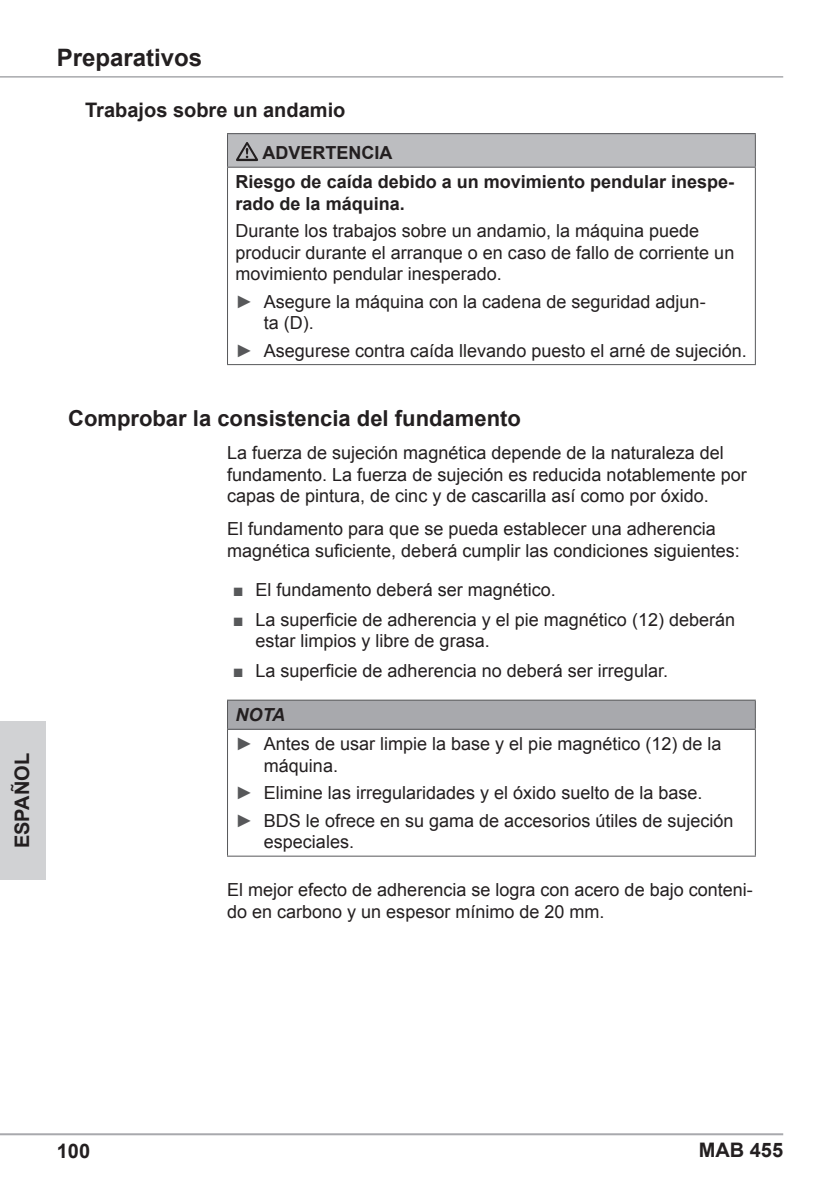
<style>
.page{position:relative;width:840px;height:1191px;background:#fff}
.page>*{position:absolute;margin:0;border:0;box-sizing:border-box;transform-origin:0 0}
.t1{font:700 24px "Arial";color:#231f20}
.t2{font:700 22px "Arial";color:#231f20}
.t3{font:700 20px "Arial";color:#231f20}
.t4{font:18px/21.6px "Arial";color:#231f20}
.t5{font:700 18px/29.2px "Arial";color:#231f20}
.s1{color:#57585a}
.s2{font-weight:700;font-style:italic}
</style>
<div class="page">
<hr style="left:0;top:1133px;width:782px;height:2px;background:#a8a9ad">
<hr style="left:0;top:76px;width:782px;height:2px;background:#a8a9ad">
<div style="left:0;top:721px;width:45px;height:159px;background:#d1d2d4"></div>
<div style="left:227px;top:134px;width:528px;height:33px;background:#bcbdc0"></div>
<hr style="left:227px;top:133px;width:528px;height:1px;background:#57585a">
<hr style="left:227px;top:134px;width:1px;height:33px;background:#57585a">
<hr style="left:754px;top:134px;width:1px;height:33px;background:#57585a">
<hr style="left:227px;top:167px;width:528px;height:1px;background:#57585a">
<hr style="left:227px;top:168px;width:1px;height:196px;background:#57585a">
<hr style="left:754px;top:168px;width:1px;height:196px;background:#57585a">
<hr style="left:227px;top:364px;width:528px;height:1px;background:#57585a">
<svg style="left:236px;top:142px;width:22px;height:19px"></svg>
<div style="left:227px;top:700px;width:528px;height:29px;background:#a8a9ad"></div>
<hr style="left:227px;top:699px;width:528px;height:1px;background:#57585a">
<svg style="left:227px;top:700px;width:1px;height:28px"></svg>
<svg style="left:754px;top:700px;width:1px;height:28px"></svg>
<hr style="left:227px;top:728px;width:528px;height:1px;background:#57585a">
<hr style="left:227px;top:729px;width:1px;height:126px;background:#57585a">
<hr style="left:754px;top:729px;width:1px;height:126px;background:#57585a">
<hr style="left:227px;top:855px;width:528px;height:1px;background:#57585a">
<p class="t3" style="left:9px;top:848px;width:97px;rotate:-90deg">ESPAÑOL</p>
<h1 class="t1" style="left:57px;top:42px;width:147px">Preparativos</h1>
<p class="t3" style="left:85px;top:96px;width:262px">Trabajos sobre un andamio</p>
<p class="t5" style="left:235px;top:139px;width:500px;text-indent:27px">ADVERTENCIA<br>Riesgo de caída debido a un movimiento pendular inespe-</p>
<p class="t5" style="left:235px;top:190px;width:171px">rado de la máquina.</p>
<p class="t4" style="left:235px;top:220px;width:500px">Durante los trabajos sobre un andamio, la máquina puede producir durante el arranque o en caso de fallo de corriente un movimiento pendular inesperado.</p>
<p class="t4" style="left:264px;top:291px;width:443px;text-indent:-28px"><span class="s1">►</span> Asegure la máquina con la cadena de seguridad adjun&shy;ta (D).</p>
<p class="t4" style="left:235px;top:340px;width:512px"><span class="s1">►</span> Asegurese contra caída llevando puesto el arné de sujeción.</p>
<p class="t2" style="left:68px;top:404px;width:454px">Comprobar la consistencia del fundamento</p>
<p class="t4" style="left:227px;top:442px;width:521px">La fuerza de sujeción magnética depende de la naturaleza del fundamento. La fuerza de sujeción es reducida notablemente por capas de pintura, de cinc y de cascarilla así como por óxido.</p>
<p class="t4" style="left:227px;top:518px;width:514px">El fundamento para que se pueda establecer una adherencia magnética suficiente, deberá cumplir las condiciones siguientes:</p>
<p class="t4" style="left:232px;top:578px;width:324px"><span class="s1">■</span> El fundamento deberá ser magnético.</p>
<p class="t4" style="left:255px;top:609px;width:481px;text-indent:-23px"><span class="s1">■</span> La superficie de adherencia y el pie magnético (12) deberán estar limpios y libre de grasa.</p>
<p class="t4" style="left:232px;top:660px;width:436px"><span class="s1">■</span> La superficie de adherencia no deberá ser irregular.</p>
<p class="t4" style="left:235px;top:700px;width:487px;line-height:29.2px"><span class="s2">NOTA<br></span><span class="s1">►</span> Antes de usar limpie la base y el pie magnético (12) de la</p>
<p class="t4" style="left:235px;top:752px;width:499px;line-height:27.2px;text-indent:28px">máquina.<br><span class="s1">►</span> Elimine las irregularidades y el óxido suelto de la base.<br><span class="s1">►</span> BDS le ofrece en su gama de accesorios útiles de sujeción</p>
<p class="t4" style="left:264px;top:831px;width:92px">especiales.</p>
<p class="t4" style="left:227px;top:879px;width:527px">El mejor efecto de adherencia se logra con acero de bajo conteni&shy;do en carbono y un espesor mínimo de 20 mm.</p>
<p class="t3" style="left:57px;top:1137px;width:35px">100</p>
<p class="t3" style="left:698px;top:1137px;width:86px">MAB 455</p>
</div>
